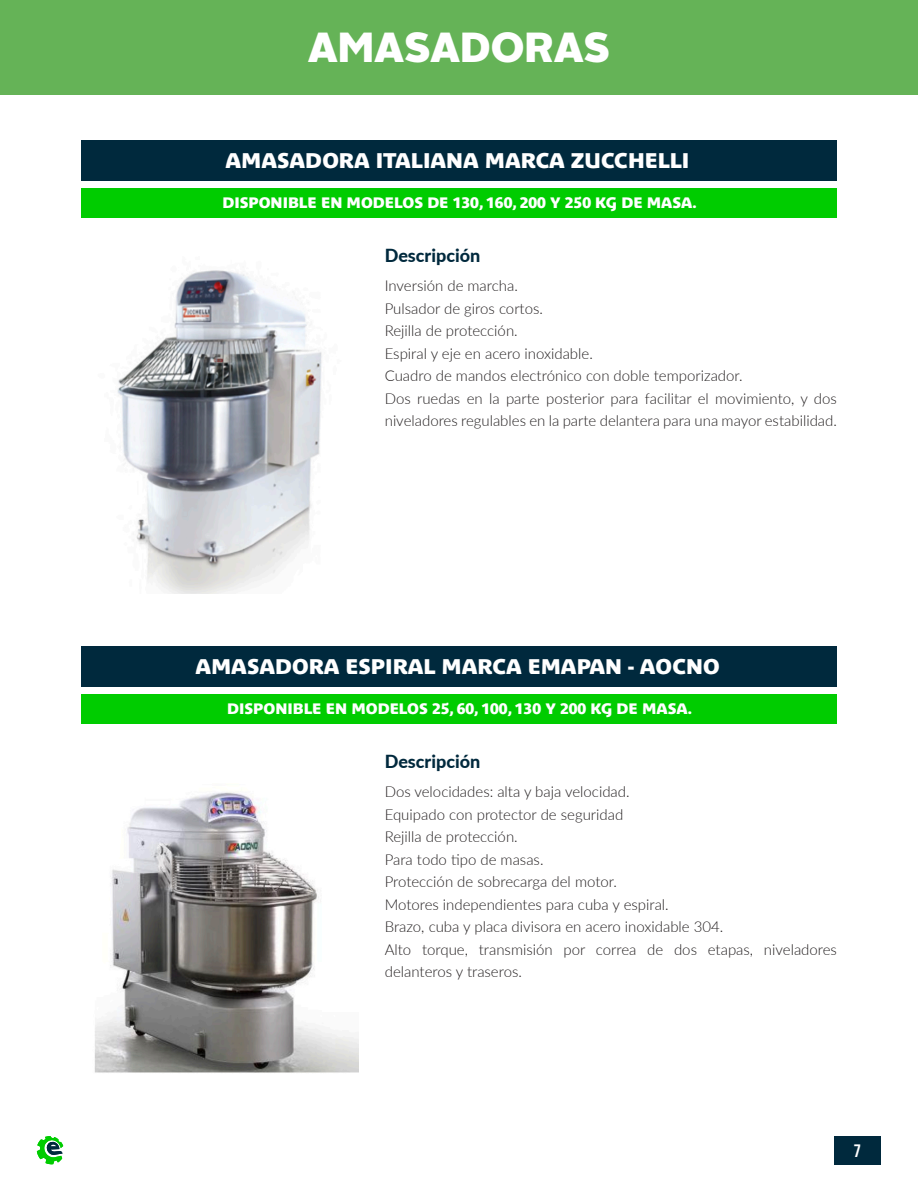
<style>
.page{position:relative;width:918px;height:1188px;background:#fff}
.page>*{position:absolute;margin:0;border:0;box-sizing:border-box;transform-origin:0 0}
.t1{font:900 42px "Alright Sans";color:#fff}
.t2{font:21px "Parisine Plus Std Sombre";color:#fff}
.t3{font:800 18px "Lato";color:#00293d}
.t4{font:700 18px "Bebas Neue Pro";color:#fff}
.t5{font:300 15px/22.5px "Lato";color:#231f20}
.t6{font:15px "Parisine Plus Std Sombre";color:#fff}
</style>
<div class="page">
<div style="left:0;top:0;width:918px;height:94px;background:#65b357"></div>
<div style="left:835px;top:1136px;width:46px;height:28px;background:#00293d"></div>
<svg style="left:37px;top:1136px;width:26px;height:29px"></svg>
<div style="left:81px;top:140px;width:756px;height:41px;background:#00293d"></div>
<div style="left:81px;top:646px;width:756px;height:41px;background:#00293d"></div>
<div style="left:81px;top:188px;width:756px;height:30px;background:#0c0"></div>
<div style="left:81px;top:695px;width:756px;height:29px;background:#0c0"></div>
<img style="left:117px;top:270px;width:205px;height:324px">
<img style="left:94px;top:792px;width:265px;height:281px">
<h1 class="t1" style="left:308px;top:17px;width:304px">AMASADORAS</h1>
<p class="t2" style="left:225px;top:148px;width:466px">AMASADORA ITALIANA MARCA ZUCCHELLI</p>
<p class="t6" style="left:222px;top:194px;width:476px">DISPONIBLE EN MODELOS DE 130, 160, 200 Y 250 KG DE MASA.</p>
<p class="t3" style="left:385px;top:242px;width:97px">Descripción</p>
<p class="t5" style="left:385px;top:274px;width:135px">Inversión de marcha.</p>
<p class="t5" style="left:385px;top:297px;width:160px">Pulsador de giros cortos.</p>
<p class="t5" style="left:385px;top:319px;width:135px">Rejilla de protección.</p>
<p class="t5" style="left:385px;top:342px;width:210px">Espiral y eje en acero inoxidable.</p>
<p class="t5" style="left:385px;top:364px;width:360px">Cuadro de mandos electrónico con doble temporizador.</p>
<p class="t5" style="left:385px;top:387px;width:454px">Dos ruedas en la parte posterior para facilitar el movimiento, y dos niveladores regulables en la parte delantera para una mayor estabilidad.</p>
<p class="t2" style="left:195px;top:654px;width:526px">AMASADORA ESPIRAL MARCA EMAPAN - AOCNO</p>
<p class="t6" style="left:227px;top:700px;width:466px">DISPONIBLE EN MODELOS 25, 60, 100, 130 Y 200 KG DE MASA.</p>
<p class="t3" style="left:385px;top:748px;width:97px">Descripción</p>
<p class="t5" style="left:385px;top:780px;width:246px">Dos velocidades: alta y baja velocidad.</p>
<p class="t5" style="left:385px;top:803px;width:240px">Equipado con protector de seguridad</p>
<p class="t5" style="left:385px;top:825px;width:135px">Rejilla de protección.</p>
<p class="t5" style="left:385px;top:848px;width:160px">Para todo tipo de masas.</p>
<p class="t5" style="left:385px;top:870px;width:234px">Protección de sobrecarga del motor.</p>
<p class="t5" style="left:385px;top:893px;width:286px">Motores independientes para cuba y espiral.</p>
<p class="t5" style="left:385px;top:915px;width:340px">Brazo, cuba y placa divisora en acero inoxidable 304.</p>
<p class="t5" style="left:385px;top:938px;width:454px">Alto torque, transmisión por correa de dos etapas, niveladores delanteros y traseros.</p>
<p class="t4" style="left:854px;top:1140px;width:8px">7</p>
</div>
